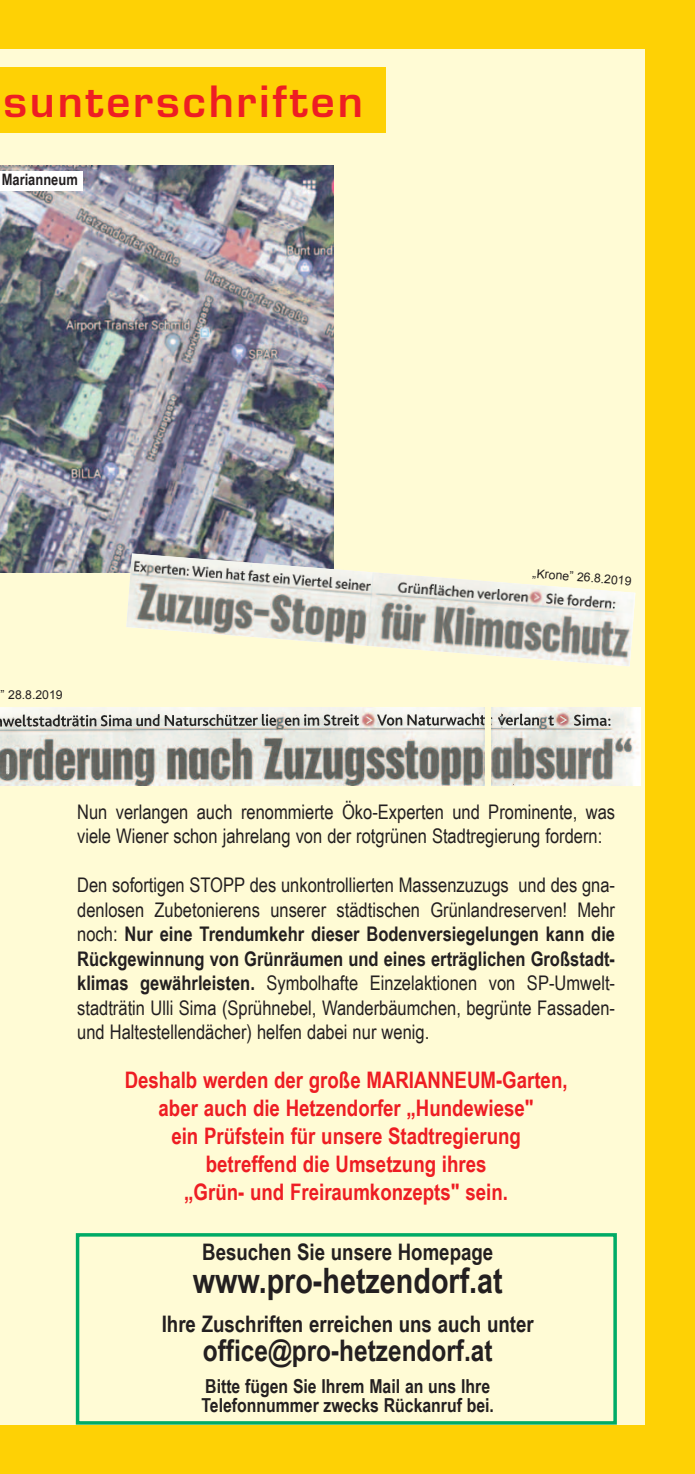
<style>
.page{position:relative;width:695px;height:1474px;background:#fff}
.page>*{position:absolute;margin:0;border:0;box-sizing:border-box;transform-origin:0 0}
.t1{font:600 42px "Eurostile";letter-spacing:.07em;color:#ee1d23}
.t2{font:700 35px "Arial Narrow";color:#231f20}
.t3{font:700 29.75px "Arial Narrow";color:#231f20}
.t4{font:700 22.75px/28px "Arial Narrow";color:#ee1d23;text-align:center}
.t5{font:700 22.75px "Arial Narrow";color:#231f20}
.t6{font:20.12px/24.5px "Arial Narrow";color:#231f20}
.t7{font:700 19.25px/19.2px "Arial Narrow";color:#231f20}
.t8{font:700 15.75px "Arial Narrow";color:#231f20}
.t9{font:12.25px "Arial";color:#231f20}
.s1{font-weight:700}
</style>
<div class="page">
<div style="left:0;top:0;width:694px;height:1473px;background:#fed105"></div>
<div style="left:0;top:50px;width:57px;height:1374px;background:#fffbd5"></div>
<div style="left:50px;top:50px;width:595px;height:1374px;background:#fffbd5"></div>
<div style="left:0;top:67px;width:385px;height:65px;background:#fed105"></div>
<img style="left:0;top:165px;width:334px;height:408px">
<img style="left:126px;top:553px;width:509px;height:113px">
<svg style="left:540px;top:636px;width:7px;height:10px"></svg>
<svg style="left:531px;top:590px;width:10px;height:12px"></svg>
<img style="left:0;top:707px;width:484px;height:78px">
<svg style="left:363px;top:714px;width:10px;height:13px"></svg>
<img style="left:0;top:746px;width:24px;height:35px">
<img style="left:627px;top:707px;width:13px;height:78px">
<img style="left:491px;top:707px;width:136px;height:78px">
<svg style="left:559px;top:714px;width:9px;height:11px"></svg>
<div style="left:76px;top:1233px;width:540px;height:191px;border:4px solid #00ab66"></div>
<div style="left:0;top:172px;width:83px;height:19px;background:#fff"></div>
<h1 class="t1" style="left:3px;top:85px;width:361px">sunterschriften</h1>
<p class="t8" style="left:2px;top:170px;width:78px">Marianneum</p>
<p class="t9" style="left:0;top:688px;width:64px">” 28.8.2019</p>
<p class="t9" style="left:533px;top:566px;width:101px;rotate:4deg">„Krone” 26.8.2019</p>
<p class="t6" style="left:77px;top:799px;width:539px">Nun verlangen auch renommierte Öko-Experten und Prominente, was viele Wiener schon jahrelang von der rotgrünen Stadtregierung fordern:</p>
<p class="t6" style="left:77px;top:872px;width:539px;text-align:justify">Den sofortigen STOPP des unkontrollierten Massenzuzugs und des gna&shy;denlosen Zubetonierens unserer städtischen Grünlandreserven! Mehr noch: <span class="s1">Nur eine Trendumkehr dieser Bodenversiegelungen kann die Rückgewinnung von Grünräumen und eines erträglichen Großstadt&shy;klimas gewährleisten.</span> Symbolhafte Einzelaktionen von SP-Umwelt&shy;stadträtin Ulli Sima (Sprühnebel, Wanderbäumchen, begrünte Fassaden&shy;und Haltestellendächer) helfen dabei nur wenig.</p>
<p class="t4" style="left:125px;top:1066px;width:444px">Deshalb werden der große MARIANNEUM-Garten, aber auch die Hetzendorfer „Hundewiese"<br>ein Prüfstein für unsere Stadtregierung betreffend die Umsetzung ihres<br>„Grün- und Freiraumkonzepts" sein.</p>
<p class="t5" style="left:202px;top:1238px;width:292px">Besuchen Sie unsere Homepage</p>
<h2 class="t2" style="left:193px;top:1260px;width:311px">www.pro-hetzendorf.at</h2>
<p class="t5" style="left:162px;top:1310px;width:373px">Ihre Zuschriften erreichen uns auch unter</p>
<h3 class="t3" style="left:203px;top:1333px;width:291px">office@pro-hetzendorf.at</h3>
<p class="t7" style="left:201px;top:1376px;width:294px">Bitte fügen Sie Ihrem Mail an uns Ihre<br>Telefonnummer zwecks Rückanruf bei.</p>
</div>
